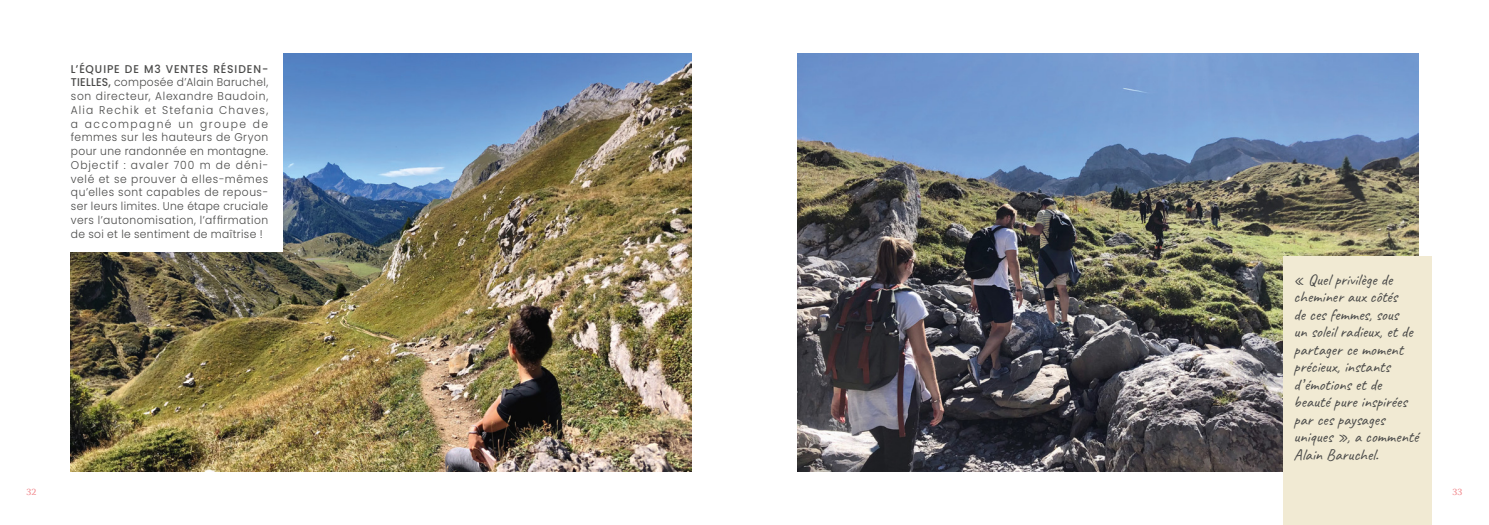
<style>
.page{position:relative;width:1489px;height:525px;background:#fff}
.page>*{position:absolute;margin:0;border:0;box-sizing:border-box;transform-origin:0 0}
.t1{font:16.25px/17.5px "Caveat";color:#4a4a49}
.t2{font:300 11.25px/13.8px "Poppins";letter-spacing:.035em;color:#4a4a49;text-align:justify;scale:.95 1}
.t3{font:500 8.75px "Arima Madurai";color:#f08287}
.s1{font-weight:500}
</style>
<div class="page">
<img style="left:71px;top:53px;width:620px;height:418px">
<img style="left:797px;top:53px;width:620px;height:418px">
<div style="left:64px;top:39px;width:218px;height:212px;background:#fff"></div>
<div style="left:1283px;top:256px;width:148px;height:268px;background:#f1ead3"></div>
<p class="t2" style="left:71px;top:62px;width:209px"><span class="s1">L’ÉQUIPE DE M3 VENTES RÉSIDEN-TIELLES,</span> composée d’Alain Baruchel, son directeur, Alexandre Baudoin, Alia Rechik et Stefania Chaves, a accompagné un groupe de femmes sur les hauteurs de Gryon pour une randonnée en montagne.<br>Objectif : avaler 700 m de déni&shy;velé et se prouver à elles-mêmes qu’elles sont capables de repous&shy;ser leurs limites. Une étape cruciale vers l’autonomisation, l’affirmation de soi et le sentiment de maîtrise !</p>
<p class="t3" style="left:26px;top:488px;width:11px">32</p>
<h1 class="t1" style="left:1293px;top:270px;width:126px">« Quel privilège de cheminer aux côtés<br>de ces femmes, sous<br>un soleil radieux, et de partager ce moment précieux, instants d’émotions et de beauté pure inspirées par ces paysages uniques », a commenté<br>Alain Baruchel.</h1>
<p class="t3" style="left:1452px;top:488px;width:11px">33</p>
</div>
